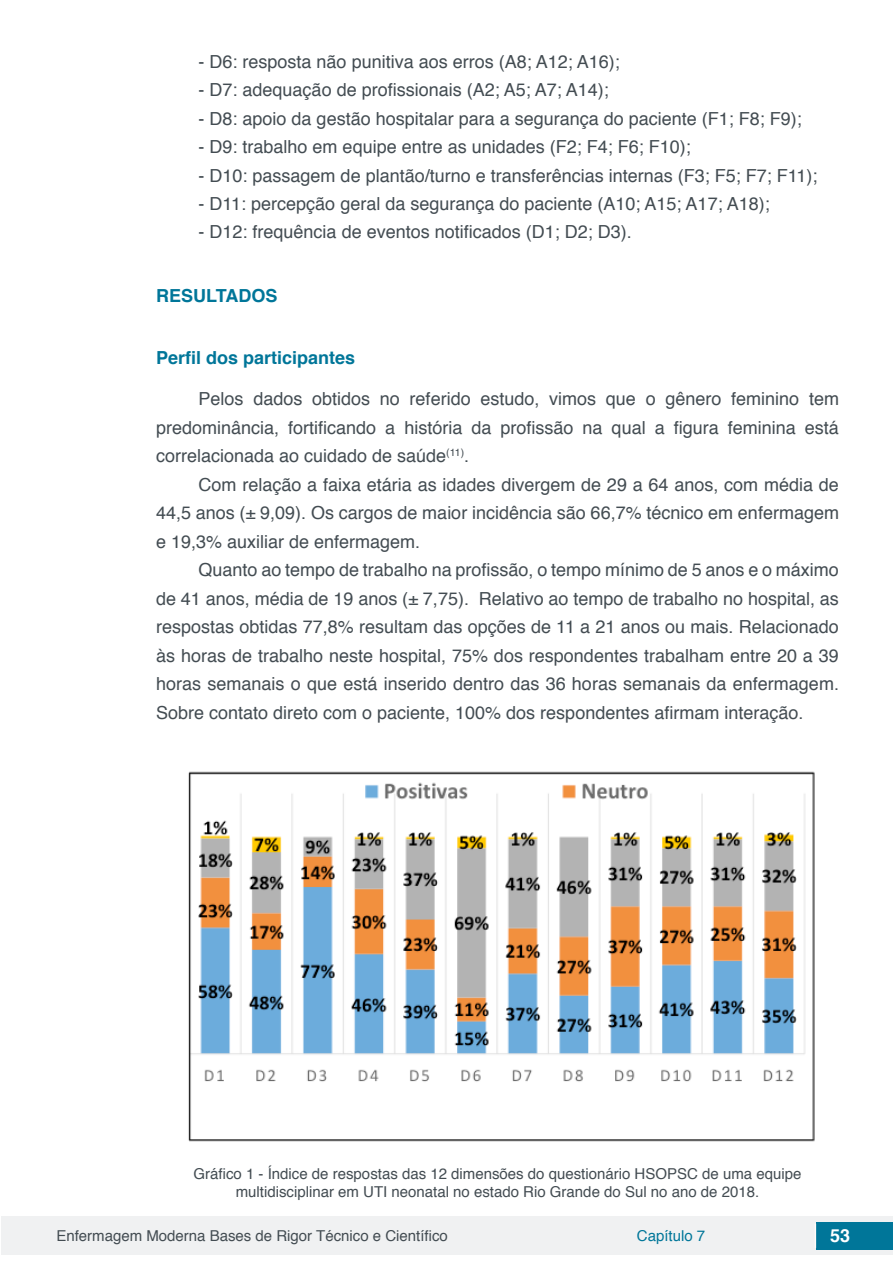
<style>
.page{position:relative;width:893px;height:1263px;background:#fff}
.page>*{position:absolute;margin:0;border:0;box-sizing:border-box;transform-origin:0 0}
.t1{font:18px/28.5px "Helvetica";color:#434c52;text-align:justify}
.t2{font:700 18px "Helvetica";color:#007699}
.t3{font:700 18px "Helvetica";color:#fff}
.t4{font:15px/18px "Helvetica";color:#434c52;text-align:center}
.t5{font:15px "Helvetica";color:#007699}
</style>
<div class="page">
<div style="left:1px;top:1216px;width:891px;height:38px;background:#f0f1f2"></div>
<div style="left:816px;top:1222px;width:77px;height:27px;background:#007699"></div>
<svg style="left:815px;top:1224px;width:1px;height:24px"></svg>
<img style="left:188px;top:771px;width:627px;height:371px">
<p class="t1" style="left:199px;top:47px;width:423px">- D6: resposta não punitiva aos erros (A8; A12; A16);</p>
<p class="t1" style="left:199px;top:76px;width:412px">- D7: adequação de profissionais (A2; A5; A7; A14);</p>
<p class="t1" style="left:199px;top:104px;width:605px">- D8: apoio da gestão hospitalar para a segurança do paciente (F1; F8; F9);</p>
<p class="t1" style="left:199px;top:133px;width:494px">- D9: trabalho em equipe entre as unidades (F2; F4; F6; F10);</p>
<p class="t1" style="left:199px;top:161px;width:620px">- D10: passagem de plantão/turno e transferências internas (F3; F5; F7; F11);</p>
<p class="t1" style="left:199px;top:190px;width:573px">- D11: percepção geral da segurança do paciente (A10; A15; A17; A18);</p>
<p class="t1" style="left:199px;top:218px;width:435px">- D12: frequência de eventos notificados (D1; D2; D3).</p>
<p class="t2" style="left:156px;top:281px;width:123px">RESULTADOS</p>
<p class="t2" style="left:156px;top:343px;width:201px">Perfil dos participantes</p>
<p class="t1" style="left:156px;top:385px;width:684px;text-indent:43px">Pelos dados obtidos no referido estudo, vimos que o gênero feminino tem predominância, fortificando a história da profissão na qual a figura feminina está correlacionada ao cuidado de saúde<sup>(11)</sup>.</p>
<p class="t1" style="left:156px;top:470px;width:684px;text-indent:43px">Com relação a faixa etária as idades divergem de 29 a 64 anos, com média de 44,5 anos (± 9,09). Os cargos de maior incidência são 66,7% técnico em enfermagem e 19,3% auxiliar de enfermagem.</p>
<p class="t1" style="left:156px;top:556px;width:684px;text-indent:43px">Quanto ao tempo de trabalho na profissão, o tempo mínimo de 5 anos e o máximo de 41 anos, média de 19 anos (± 7,75). Relativo ao tempo de trabalho no hospital, as respostas obtidas 77,8% resultam das opções de 11 a 21 anos ou mais. Relacionado às horas de trabalho neste hospital, 75% dos respondentes trabalham entre 20 a 39 horas semanais o que está inserido dentro das 36 horas semanais da enfermagem.<br>Sobre contato direto com o paciente, 100% dos respondentes afirmam interação.</p>
<p class="t4" style="left:194px;top:1165px;width:609px">Gráfico 1 - Índice de respostas das 12 dimensões do questionário HSOPSC de uma equipe multidisciplinar em UTI neonatal no estado Rio Grande do Sul no ano de 2018.</p>
<p class="t4" style="left:56px;top:1227px;width:393px">Enfermagem Moderna Bases de Rigor Técnico e Científico</p>
<p class="t5" style="left:637px;top:1224px;width:70px">Capítulo 7</p>
<p class="t3" style="left:830px;top:1221px;width:22px">53</p>
</div>
